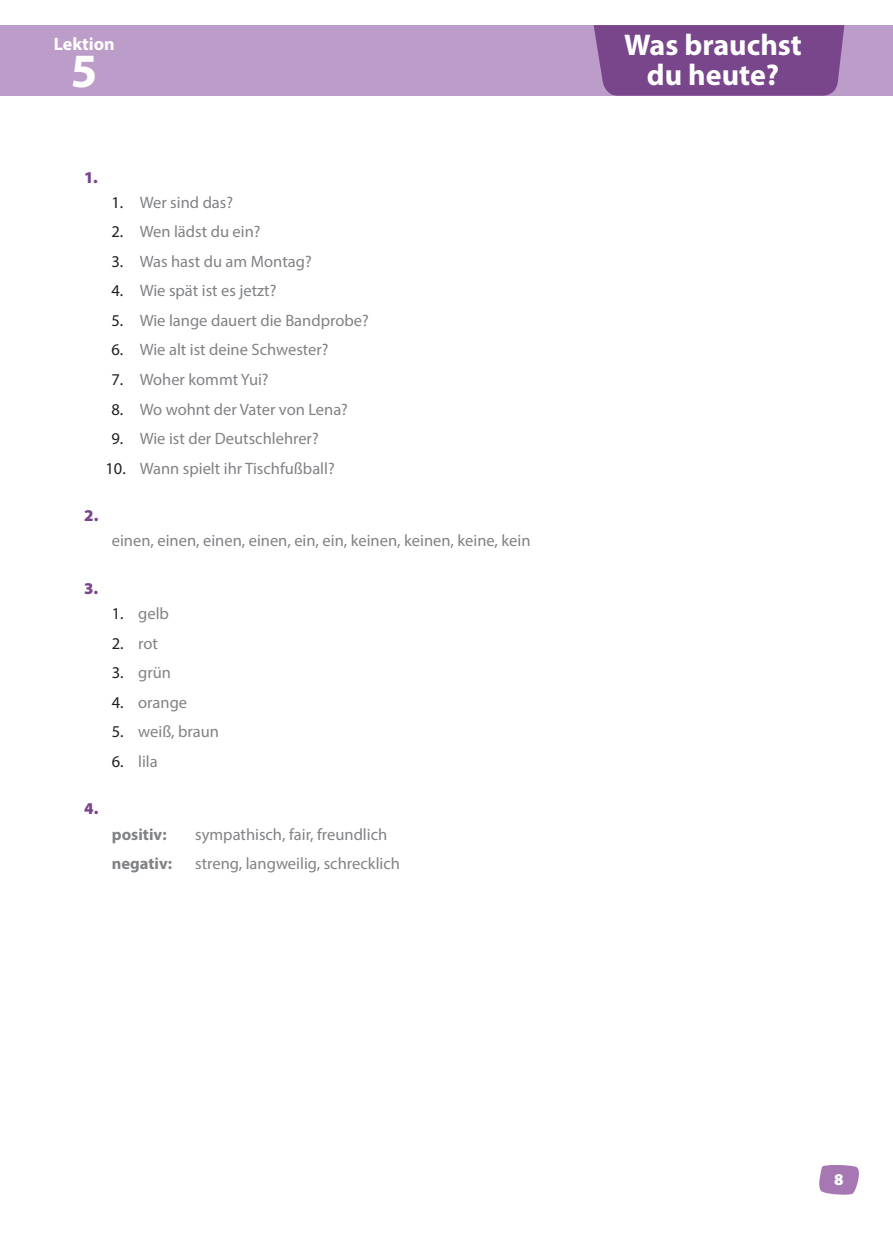
<style>
.page{position:relative;width:893px;height:1234px;background:#fff}
.page>*{position:absolute;margin:0;border:0;box-sizing:border-box;transform-origin:0 0}
.t1{font:700 48px "Myriad Pro";color:#fff}
.t2{font:700 30px/30px "Myriad Pro";color:#fff;text-align:center}
.t3{font:700 18px "Myriad Pro";color:#fff}
.t4{font:16.5px "Myriad Pro";color:#808285}
.t5{font:700 16.5px "Myriad Pro";color:#808285}
.t6{font:900 16.5px "Myriad Pro";color:#79458b}
.t7{font:900 16.5px "Myriad Pro";color:#fff}
.s1{color:#231f20}
</style>
<div class="page">
<svg style="left:819px;top:1165px;width:40px;height:30px"></svg>
<div style="left:0;top:25px;width:893px;height:71px;background:#bc9dc9"></div>
<svg style="left:594px;top:25px;width:250px;height:71px;background:#7c498d"></svg>
<p class="t3" style="left:54px;top:32px;width:62px">Lektion</p>
<h1 class="t1" style="left:71px;top:40px;width:28px">5</h1>
<p class="t6" style="left:84px;top:168px;width:15px">1.</p>
<p class="t4" style="left:111px;top:192px;width:123px"><span class="s1">1.</span> Wer sind das?</p>
<p class="t4" style="left:111px;top:221px;width:151px"><span class="s1">2.</span> Wen lädst du ein?</p>
<p class="t4" style="left:111px;top:251px;width:202px"><span class="s1">3.</span> Was hast du am Montag?</p>
<p class="t4" style="left:111px;top:280px;width:167px"><span class="s1">4.</span> Wie spät ist es jetzt?</p>
<p class="t4" style="left:111px;top:310px;width:259px"><span class="s1">5.</span> Wie lange dauert die Bandprobe?</p>
<p class="t4" style="left:111px;top:339px;width:219px"><span class="s1">6.</span> Wie alt ist deine Schwester?</p>
<p class="t4" style="left:111px;top:369px;width:159px"><span class="s1">7.</span> Woher kommt Yui?</p>
<p class="t4" style="left:111px;top:399px;width:238px"><span class="s1">8.</span> Wo wohnt der Vater von Lena?</p>
<p class="t4" style="left:111px;top:428px;width:209px"><span class="s1">9.</span> Wie ist der Deutschlehrer?</p>
<p class="t4" style="left:105px;top:458px;width:231px"><span class="s1">10.</span> Wann spielt ihr Tischfußball?</p>
<p class="t6" style="left:84px;top:506px;width:16px">2.</p>
<p class="t4" style="left:112px;top:530px;width:420px">einen, einen, einen, einen, ein, ein, keinen, keinen, keine, kein</p>
<p class="t6" style="left:84px;top:579px;width:16px">3.</p>
<p class="t4" style="left:112px;top:603px;width:59px"><span class="s1">1.</span> gelb</p>
<p class="t4" style="left:112px;top:633px;width:48px"><span class="s1">2.</span> rot</p>
<p class="t4" style="left:112px;top:662px;width:61px"><span class="s1">3.</span> grün</p>
<p class="t4" style="left:112px;top:692px;width:77px"><span class="s1">4.</span> orange</p>
<p class="t4" style="left:112px;top:721px;width:109px"><span class="s1">5.</span> weiß, braun</p>
<p class="t4" style="left:112px;top:751px;width:47px"><span class="s1">6.</span> lila</p>
<p class="t6" style="left:84px;top:799px;width:16px">4.</p>
<p class="t5" style="left:112px;top:823px;width:56px">positiv:</p>
<p class="t4" style="left:195px;top:823px;width:194px">sympathisch, fair, freundlich</p>
<p class="t5" style="left:112px;top:852px;width:62px">negativ:</p>
<p class="t4" style="left:195px;top:853px;width:206px">streng, langweilig, schrecklich</p>
<h2 class="t2" style="left:624px;top:29px;width:179px">Was brauchst du heute?</h2>
<p class="t7" style="left:834px;top:1169px;width:11px">8</p>
</div>
